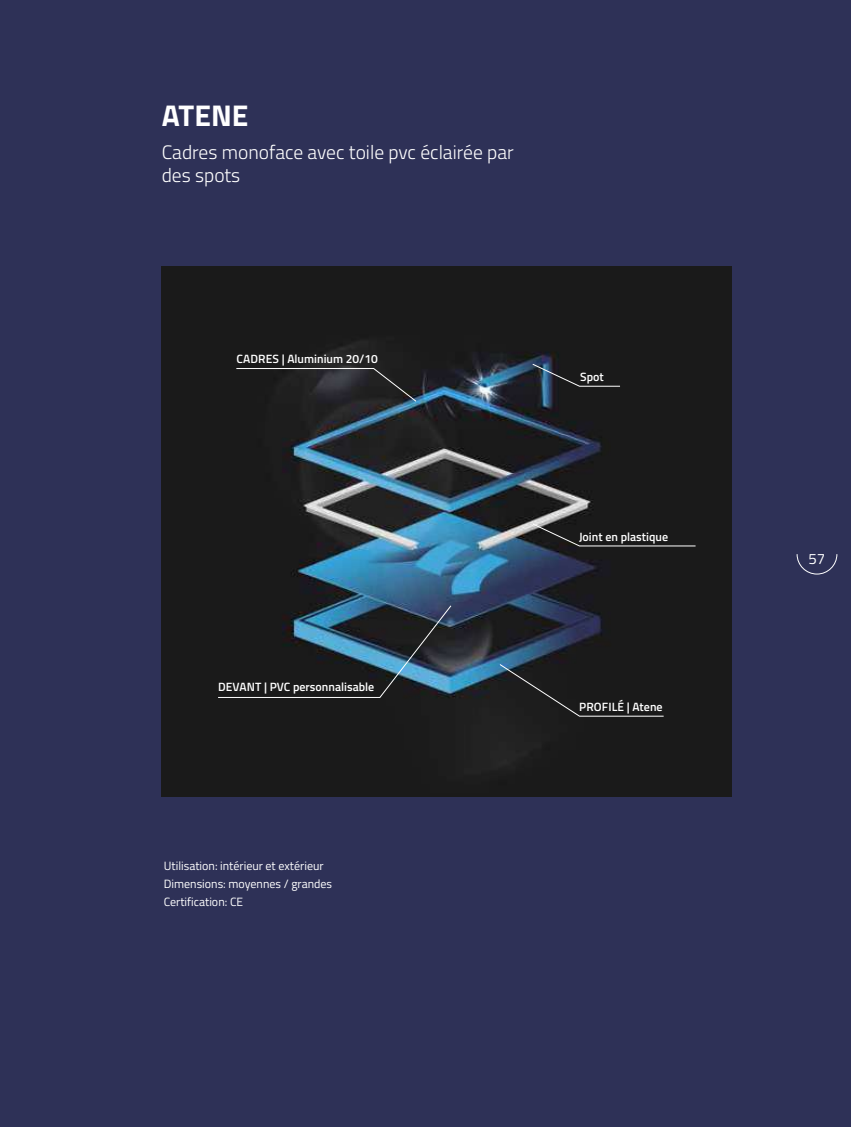
<style>
.page{position:relative;width:851px;height:1127px;background:#fff}
.page>*{position:absolute;margin:0;border:0;box-sizing:border-box;transform-origin:0 0}
.t1{font:700 30px "Titillium";color:#fff}
.t2{font:300 19.5px/22.5px "Titillium";color:#fff}
.t3{font:15px "Titillium";color:#fff}
.t4{font:600 12px "Titillium";color:#fff}
.t5{font:12px/18px "Titillium";color:#fff}
</style>
<div class="page">
<div style="left:1px;top:0;width:849px;height:1127px;background:#2e3157"></div>
<svg style="left:796px;top:554px;width:41px;height:20px"></svg>
<img style="left:162px;top:266px;width:569px;height:531px">
<svg style="left:236px;top:368px;width:180px;height:34px;background:#292a2b"></svg>
<div style="left:499px;top:664px;width:165px;height:52px;background:#1a1a1a"></div>
<svg style="left:532px;top:523px;width:163px;height:23px;background:#232323"></svg>
<svg style="left:532px;top:364px;width:88px;height:23px;background:#282d33"></svg>
<img style="left:218px;top:605px;width:233px;height:93px">
<h1 class="t1" style="left:162px;top:93px;width:88px">ATENE</h1>
<h2 class="t2" style="left:162px;top:140px;width:353px">Cadres monoface avec toile pvc éclairée par des spots</h2>
<p class="t4" style="left:236px;top:350px;width:143px">CADRES | Aluminium 20/10</p>
<p class="t4" style="left:218px;top:677px;width:158px">DEVANT | PVC personnalisable</p>
<p class="t5" style="left:164px;top:856px;width:170px">Utilisation: intérieur et extérieur<br>Dimensions: moyennes / grandes<br>Certification: CE</p>
<p class="t4" style="left:580px;top:368px;width:25px">Spot</p>
<p class="t4" style="left:579px;top:527px;width:90px">Joint en plastique</p>
<p class="t4" style="left:579px;top:698px;width:85px">PROFILÉ | Atene</p>
<p class="t3" style="left:808px;top:548px;width:18px">57</p>
</div>
